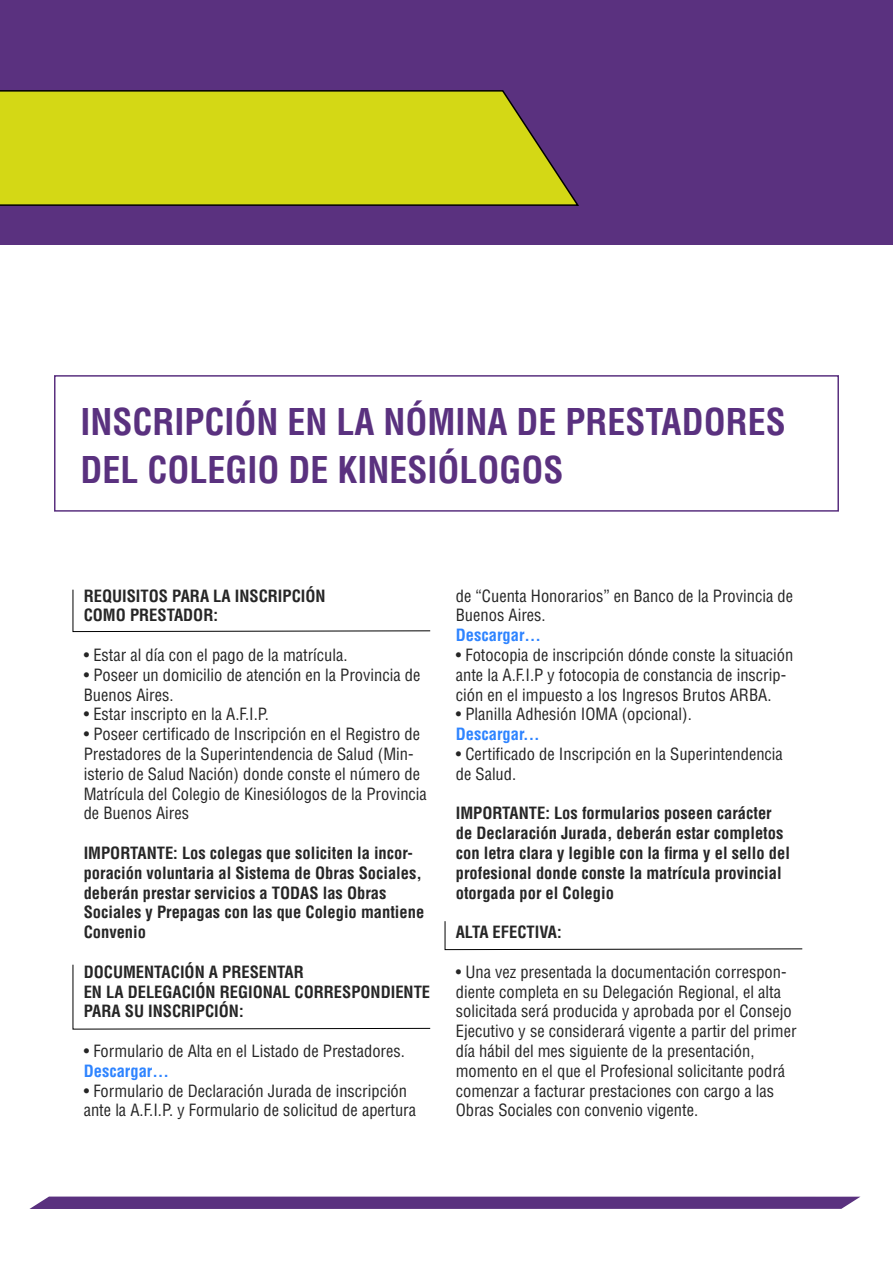
<style>
.page{position:relative;width:893px;height:1263px;background:#fff}
.page>*{position:absolute;margin:0;border:0;box-sizing:border-box;transform-origin:0 0}
.t1{font:700 condensed 36px/48px "Helvetica LT Std";color:#5a317f}
.t2{font:condensed 16.5px/19.8px "Helvetica LT Std";color:#262626}
.t3{font:700 condensed 16.5px/19.8px "Helvetica LT Std";color:#262626}
.t4{font:700 condensed 16.5px "Helvetica LT Std";color:#2e84ff}
</style>
<div class="page">
<div style="left:0;top:0;width:893px;height:245px;background:#5a317f"></div>
<svg style="left:0;top:90px;width:579px;height:116px;background:#c6c61b"></svg>
<svg style="left:72px;top:589px;width:359px;height:43px"></svg>
<svg style="left:444px;top:921px;width:359px;height:29px"></svg>
<svg style="left:72px;top:964px;width:359px;height:66px"></svg>
<svg style="left:29px;top:1196px;width:831px;height:13px;background:#664088"></svg>
<div style="left:54px;top:375px;width:785px;height:137px;border:2px solid #5a317f"></div>
<h1 class="t1" style="left:80px;top:398px;width:707px">INSCRIPCIÓN EN LA NÓMINA DE PRESTADORES<br>DEL COLEGIO DE KINESIÓLOGOS</h1>
<p class="t3" style="left:84px;top:585px;width:243px">REQUISITOS PARA LA INSCRIPCIÓN<br>COMO PRESTADOR:</p>
<p class="t2" style="left:84px;top:645px;width:265px">• Estar al día con el pago de la matrícula.</p>
<p class="t2" style="left:84px;top:665px;width:338px">• Poseer un domicilio de atención en la Provincia de<br>Buenos Aires.</p>
<p class="t2" style="left:84px;top:704px;width:187px">• Estar inscripto en la A.F.I.P.</p>
<p class="t2" style="left:84px;top:724px;width:345px">• Poseer certificado de Inscripción en el Registro de Prestadores de la Superintendencia de Salud (Min&shy;isterio de Salud Nación) donde conste el número de Matrícula del Colegio de Kinesiólogos de la Provincia de Buenos Aires</p>
<p class="t3" style="left:84px;top:843px;width:342px">IMPORTANTE: Los colegas que soliciten la incor&shy;poración voluntaria al Sistema de Obras Sociales, deberán prestar servicios a TODAS las Obras Sociales y Prepagas con las que Colegio mantiene Convenio</p>
<p class="t3" style="left:84px;top:962px;width:348px">DOCUMENTACIÓN A PRESENTAR<br>EN LA DELEGACIÓN REGIONAL CORRESPONDIENTE<br>PARA SU INSCRIPCIÓN:</p>
<p class="t2" style="left:84px;top:1041px;width:323px">• Formulario de Alta en el Listado de Prestadores.</p>
<p class="t4" style="left:84px;top:1060px;width:87px">Descargar…</p>
<p class="t2" style="left:84px;top:1080px;width:334px">• Formulario de Declaración Jurada de inscripción ante la A.F.I.P. y Formulario de solicitud de apertura</p>
<p class="t2" style="left:456px;top:585px;width:339px">de “Cuenta Honorarios” en Banco de la Provincia de<br>Buenos Aires.</p>
<p class="t4" style="left:456px;top:625px;width:87px">Descargar…</p>
<p class="t2" style="left:456px;top:645px;width:339px">• Fotocopia de inscripción dónde conste la situación ante la A.F.I.P y fotocopia de constancia de inscrip&shy;ción en el impuesto a los Ingresos Brutos ARBA.</p>
<p class="t2" style="left:456px;top:704px;width:237px">• Planilla Adhesión IOMA (opcional).</p>
<p class="t4" style="left:456px;top:724px;width:85px">Descargar...</p>
<p class="t2" style="left:456px;top:744px;width:329px">• Certificado de Inscripción en la Superintendencia de Salud.</p>
<p class="t3" style="left:456px;top:803px;width:336px">IMPORTANTE: Los formularios poseen carácter de Declaración Jurada, deberán estar completos con letra clara y legible con la firma y el sello del profesional donde conste la matrícula provincial otorgada por el Colegio</p>
<p class="t3" style="left:456px;top:922px;width:107px">ALTA EFECTIVA:</p>
<p class="t2" style="left:456px;top:962px;width:342px">• Una vez presentada la documentación correspon&shy;diente completa en su Delegación Regional, el alta solicitada será producida y aprobada por el Consejo Ejecutivo y se considerará vigente a partir del primer día hábil del mes siguiente de la presentación, momento en el que el Profesional solicitante podrá comenzar a facturar prestaciones con cargo a las Obras Sociales con convenio vigente.</p>
</div>
